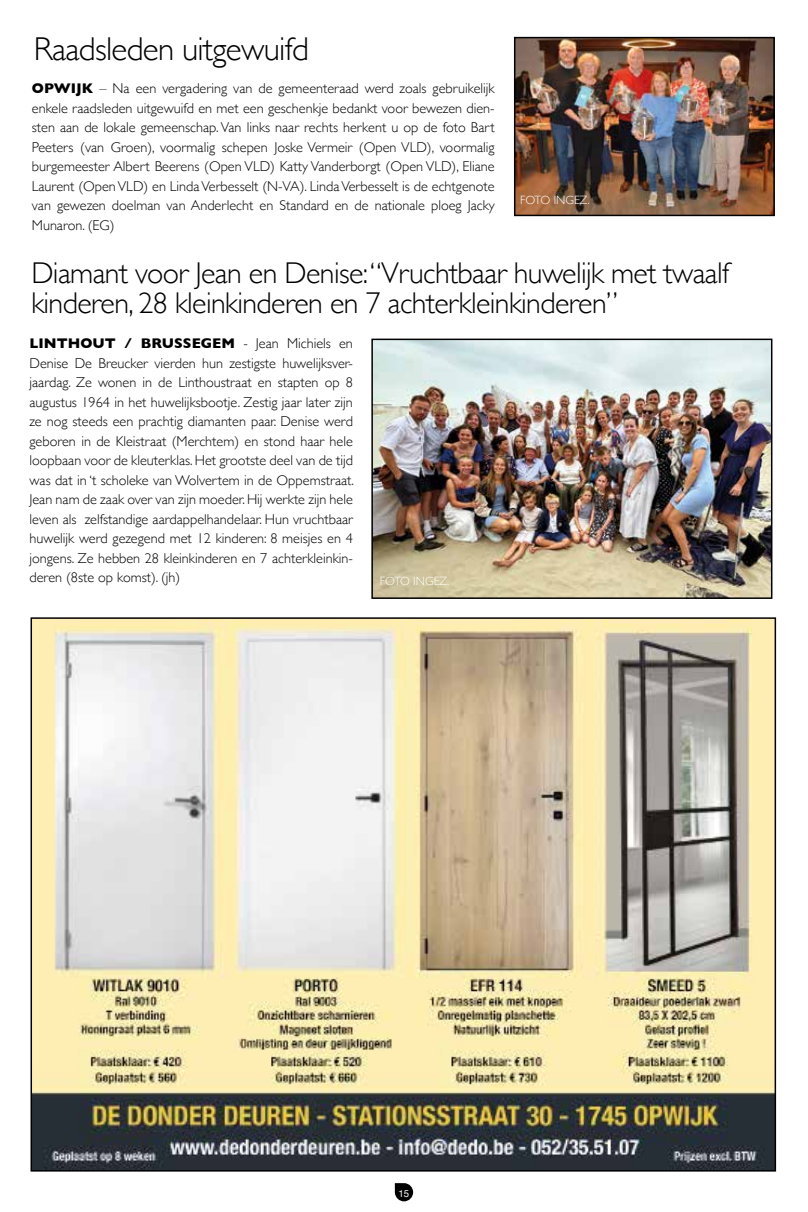
<style>
.page{position:relative;width:808px;height:1212px;background:#fff}
.page>*{position:absolute;margin:0;border:0;box-sizing:border-box;transform-origin:0 0}
.t1{font:300 33px "Gill Sans";letter-spacing:-.02em;color:#000}
.t2{font:300 30px/30px "Gill Sans";letter-spacing:-.02em;color:#000}
.t3{font:300 14.25px/19.5px "Gill Sans";color:#000;text-align:justify}
.t4{font:300 12px "Gill Sans";color:#fff}
.t5{font:9.6px "Helvetica Neue";color:#fff}
.s1{font-weight:700}
</style>
<div class="page">
<svg style="left:395px;top:1183px;width:18px;height:18px"></svg>
<img style="left:34px;top:620px;width:739px;height:548px">
<img style="left:517px;top:40px;width:255px;height:173px">
<div style="left:514px;top:37px;width:261px;height:179px;border:2px solid #000"></div>
<img style="left:374px;top:342px;width:395px;height:254px">
<div style="left:371px;top:339px;width:401px;height:260px;border:2px solid #000"></div>
<h1 class="t1" style="left:34px;top:23px;width:277px">Raadsleden uitgewuifd</h1>
<p class="t3" style="left:32px;top:78px;width:464px"><span class="s1">OPWIJK</span> – Na een vergadering van de gemeenteraad werd zoals gebruikelijk enkele raadsleden uitgewuifd en met een geschenkje bedankt voor bewezen dien&shy;sten aan de lokale gemeenschap. Van links naar rechts herkent u op de foto Bart Peeters (van Groen), voormalig schepen Joske Vermeir (Open VLD), voormalig burgemeester Albert Beerens (Open VLD) Katty Vanderborgt (Open VLD), Eliane Laurent (Open VLD) en Linda Verbesselt (N-VA). Linda Verbesselt is de echtgenote van gewezen doelman van Anderlecht en Standard en de nationale ploeg Jacky Munaron. (EG)</p>
<p class="t4" style="left:520px;top:191px;width:71px">FOTO INGEZ.</p>
<h2 class="t2" style="left:31px;top:257px;width:699px">Diamant voor Jean en Denise:“Vruchtbaar huwelijk met twaalf kinderen, 28 kleinkinderen en 7 achterkleinkinderen”</h2>
<p class="t3" style="left:30px;top:333px;width:326px"><span class="s1">LINTHOUT / BRUSSEGEM</span> - Jean Michiels en Denise De Breucker vierden hun zestigste huwelijksver&shy;jaardag. Ze wonen in de Linthoustraat en stapten op 8 augustus 1964 in het huwelijksbootje. Zestig jaar later zijn ze nog steeds een prachtig diamanten paar. Denise werd geboren in de Kleistraat (Merchtem) en stond haar hele loopbaan voor de kleuterklas. Het grootste deel van de tijd was dat in ‘t scholeke van Wolvertem in de Oppemstraat.<br>Jean nam de zaak over van zijn moeder. Hij werkte zijn hele leven als zelfstandige aardappelhandelaar. Hun vruchtbaar huwelijk werd gezegend met 12 kinderen: 8 meisjes en 4 jongens. Ze hebben 28 kleinkinderen en 7 achterkleinkin&shy;deren (8ste op komst). (jh)</p>
<p class="t4" style="left:380px;top:572px;width:71px">FOTO INGEZ.</p>
<p class="t5" style="left:399px;top:1186px;width:12px">15</p>
</div>
